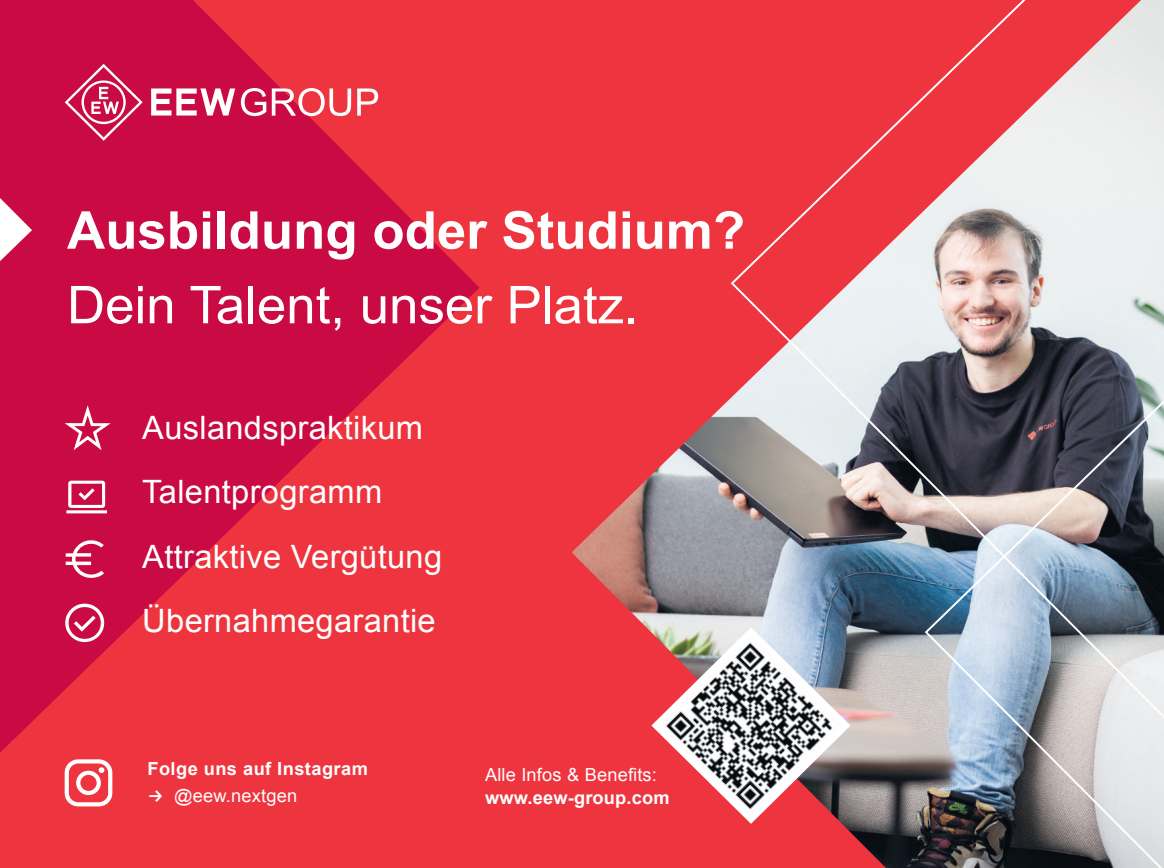
<style>
.page{position:relative;width:1164px;height:868px;background:#fff}
.page>*{position:absolute;margin:0;border:0;box-sizing:border-box;transform-origin:0 0}
.t1{font:700 52.2px/74.5px "Arial";color:#fff}
.t2{font:32.18px/64.4px "Arial";letter-spacing:.01em;color:#fff}
.t3{font:18px/22.9px "Arial";letter-spacing:.01em;color:#fff}
.t4{font:700 18px "Arial";letter-spacing:.025em;color:#fff}
.s1{font-weight:400}
.s2{font-family:"Fira Sans";font-weight:500}
.s3{font-weight:700}
</style>
<div class="page">
<div style="left:0;top:0;width:1164px;height:867px;background:#ee353f"></div>
<svg style="left:0;top:0;width:479px;height:752px;fill:#c90a43"></svg>
<img style="left:572px;top:283px;width:353px;height:584px">
<svg style="left:0;top:198px;width:32px;height:63px;background:#e485a1"></svg>
<img style="left:731px;top:0;width:433px;height:718px">
<img style="left:925px;top:400px;width:239px;height:467px">
<svg style="left:65px;top:64px;width:78px;height:77px;background:#d23564"></svg>
<svg style="left:151px;top:88px;width:84px;height:27px;background:#e58aa5"></svg>
<svg style="left:241px;top:88px;width:25px;height:28px"></svg>
<svg style="left:272px;top:88px;width:79px;height:28px"></svg>
<svg style="left:357px;top:88px;width:21px;height:28px"></svg>
<svg style="left:651px;top:627px;width:200px;height:196px"></svg>
<img style="left:659px;top:634px;width:184px;height:182px">
<svg style="left:65px;top:759px;width:47px;height:47px"></svg>
<svg style="left:60px;top:400px;width:55px;height:54px;background:#d02d5d"></svg>
<svg style="left:66px;top:480px;width:41px;height:33px"></svg>
<svg style="left:65px;top:603px;width:39px;height:39px;background:#d9537b"></svg>
<svg style="left:66px;top:540px;width:38px;height:37px"></svg>
<p class="t1" style="left:67px;top:195px;width:680px">Ausbildung oder Studium?<br><span class="s1">Dein Talent, unser Platz.</span></p>
<p class="t2" style="left:142px;top:396px;width:301px">Auslandspraktikum<br>Talentprogramm<br>Attraktive Vergütung<br>Übernahmegarantie</p>
<p class="t4" style="left:147px;top:756px;width:222px">Folge uns auf Instagram</p>
<p class="t3" style="left:147px;top:784px;width:151px"><span class="s2">→</span> @eew.nextgen</p>
<p class="t3" style="left:485px;top:763px;width:186px">Alle Infos &amp; Benefits: <span class="s3">www.eew-group.com</span></p>
</div>
